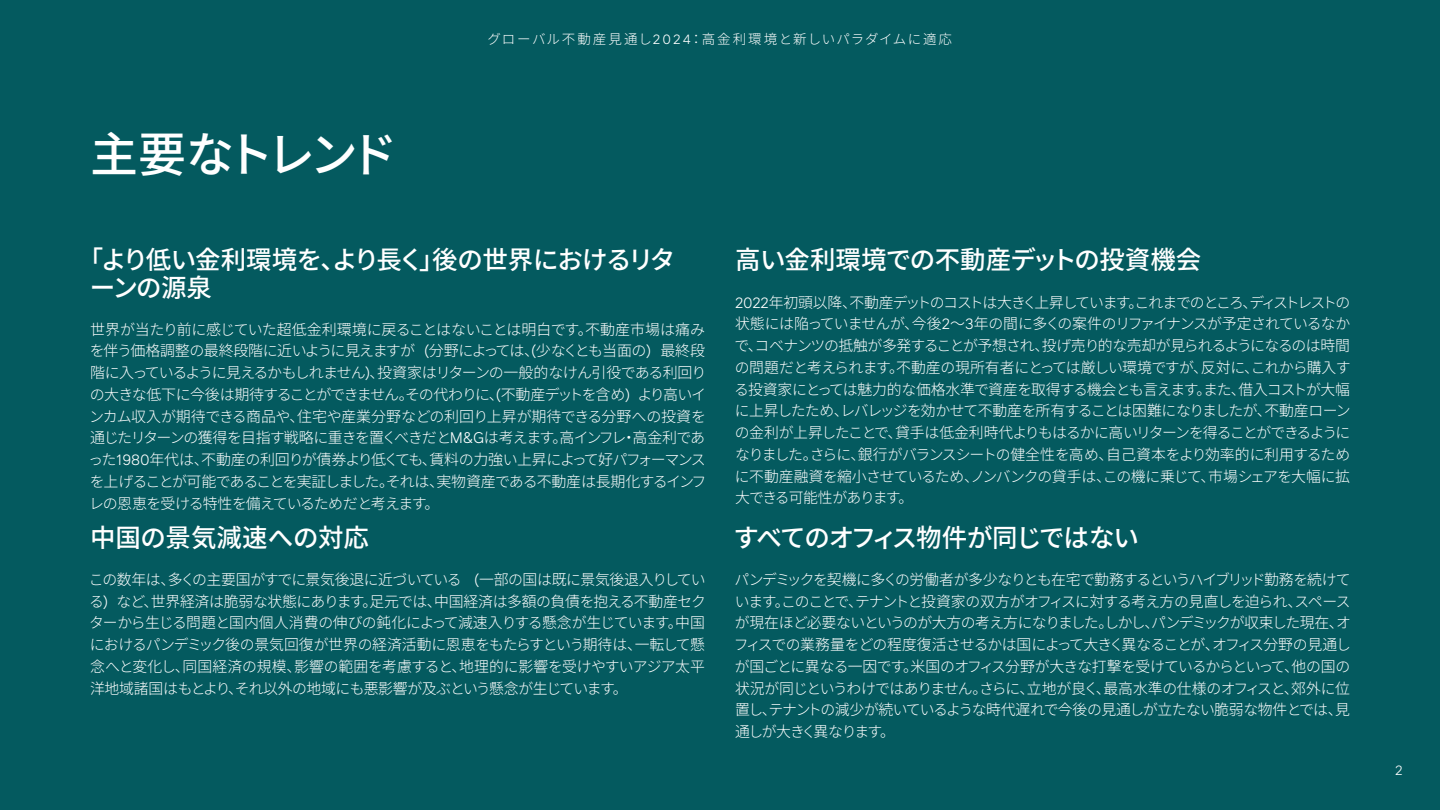
<style>
.page{position:relative;width:1440px;height:810px;background:#045a5f}
.page>*{position:absolute;margin:0;border:0;box-sizing:border-box;transform-origin:0 0}
.t1{font:500 48px "Source Han Sans JP";letter-spacing:-.13em;color:#fff}
.t2{font:500 25.5px/27.2px "Source Han Sans JP";letter-spacing:-.02em;color:#fff}
.t3{font:500 25.5px "Source Han Sans JP";letter-spacing:-.055em;color:#fff}
.t4{font:500 25.5px "Source Han Sans JP";color:#fff}
.t5{font:300 15px/21.8px "Source Han Sans JP";letter-spacing:-.05em;color:#fff;text-align:justify}
.t6{font:300 13.5px "Source Han Sans JP";letter-spacing:.115em;color:#fff}
.t7{font:300 13.5px "Infra";color:#fff}
.s1{font-family:"Infra"}
</style>
<div class="page">
<h1 class="t1" style="left:90px;top:127px;width:309px">主要なトレンド</h1>
<p class="t6" style="left:488px;top:32px;width:466px">グローバル不動産見通し<span class="s1">2024</span>：高金利環境と新しいパラダイムに適応</p>
<h2 class="t2" style="left:90px;top:247px;width:587px;text-indent:-12px">「より低い金利環境を、より長く」後の世界におけるリターンの源泉</h2>
<p class="t5" style="left:88px;top:319px;width:620px">世界が当たり前に感じていた超低金利環境に戻ることはないことは明白です。不動産市場は痛みを伴う価格調整の最終段階に近いように見えますが <span class="s1">(</span>分野によっては、<span class="s1">(</span>少なくとも当面の<span class="s1">)</span> 最終段階に入っているように見えるかもしれません<span class="s1">)</span>、投資家はリターンの一般的なけん引役である利回りの大きな低下に今後は期待することができません。その代わりに、<span class="s1">(</span>不動産デットを含め<span class="s1">)</span> より高いインカム収入が期待できる商品や、住宅や産業分野などの利回り上昇が期待できる分野への投資を通じたリターンの獲得を目指す戦略に重きを置くべきだと<span class="s1">M&amp;G</span>は考えます。高インフレ・高金利であった<span class="s1">1980</span>年代は、不動産の利回りが債券より低くても、賃料の力強い上昇によって好パフォーマンスを上げることが可能であることを実証しました。それは、実物資産である不動産は長期化するインフレの恩恵を受ける特性を備えているためだと考えます。</p>
<h2 class="t4" style="left:90px;top:523px;width:281px">中国の景気減速への対応</h2>
<p class="t5" style="left:89px;top:569px;width:619px">この数年は、多くの主要国がすでに景気後退に近づいている <span class="s1">(</span>一部の国は既に景気後退入りしている<span class="s1">)</span> など、世界経済は脆弱な状態にあります。足元では、中国経済は多額の負債を抱える不動産セクターから生じる問題と国内個人消費の伸びの鈍化によって減速入りする懸念が生じています。中国におけるパンデミック後の景気回復が世界の経済活動に恩恵をもたらすという期待は、一転して懸念へと変化し、同国経済の規模、影響の範囲を考慮すると、地理的に影響を受けやすいアジア太平洋地域諸国はもとより、それ以外の地域にも悪影響が及ぶという懸念が生じています。</p>
<h2 class="t2" style="left:735px;top:247px;width:468px">高い金利環境での不動産デットの投資機会</h2>
<p class="t5" style="left:734px;top:291px;width:618px"><span class="s1">2022</span>年初頭以降、不動産デットのコストは大きく上昇しています。これまでのところ、ディストレストの状態には陥っていませんが、今後<span class="s1">2</span>～<span class="s1">3</span>年の間に多くの案件のリファイナンスが予定されているなかで、コベナンツの抵触が多発することが予想され、投げ売り的な売却が見られるようになるのは時間の問題だと考えられます。不動産の現所有者にとっては厳しい環境ですが、反対に、これから購入する投資家にとっては魅力的な価格水準で資産を取得する機会とも言えます。また、借入コストが大幅に上昇したため、レバレッジを効かせて不動産を所有することは困難になりましたが、不動産ローンの金利が上昇したことで、貸手は低金利時代よりもはるかに高いリターンを得ることができるようになりました。さらに、銀行がバランスシートの健全性を高め、自己資本をより効率的に利用するために不動産融資を縮小させているため、ノンバンクの貸手は、この機に乗じて、市場シェアを大幅に拡大できる可能性があります。</p>
<h2 class="t3" style="left:734px;top:523px;width:407px">すべてのオフィス物件が同じではない</h2>
<p class="t5" style="left:734px;top:569px;width:619px">パンデミックを契機に多くの労働者が多少なりとも在宅で勤務するというハイブリッド勤務を続けています。このことで、テナントと投資家の双方がオフィスに対する考え方の見直しを迫られ、スペースが現在ほど必要ないというのが大方の考え方になりました。しかし、パンデミックが収束した現在、オフィスでの業務量をどの程度復活させるかは国によって大きく異なることが、オフィス分野の見通しが国ごとに異なる一因です。米国のオフィス分野が大きな打撃を受けているからといって、他の国の状況が同じというわけではありません。さらに、立地が良く、最高水準の仕様のオフィスと、郊外に位置し、テナントの減少が続いているような時代遅れで今後の見通しが立たない脆弱な物件とでは、見通しが大きく異なります。</p>
<p class="t7" style="left:1395px;top:761px;width:9px">2</p>
</div>
